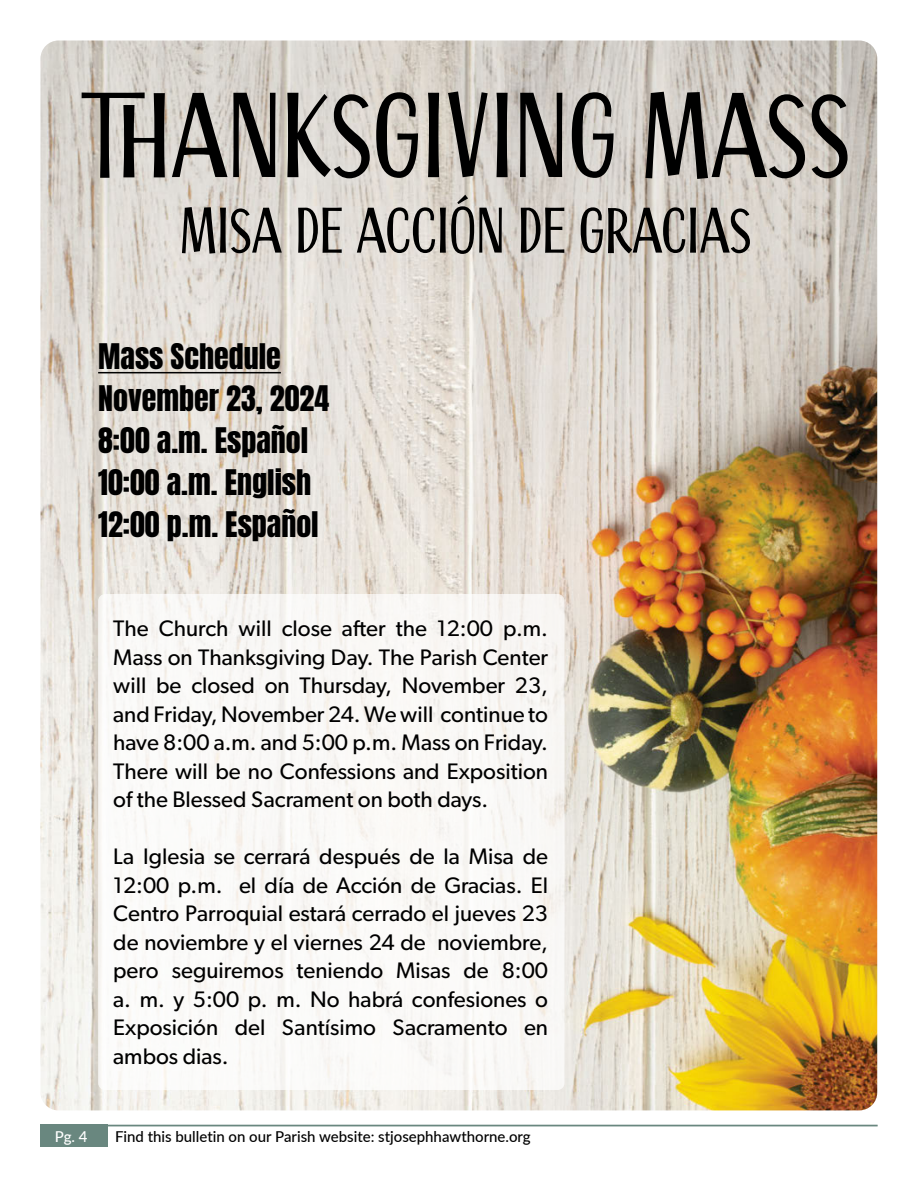
<style>
.page{position:relative;width:918px;height:1188px;background:#fff}
.page>*{position:absolute;margin:0;border:0;box-sizing:border-box;transform-origin:0 0}
.t1{font:118.05px "Scrapbooker Sans";color:#000}
.t2{font:63px "Scrapbooker Sans";letter-spacing:-.005em;color:#000}
.t3{font:30px/42px "Anton";color:#000}
.t4{font:22.5px/28.5px "Gibson";color:#000;text-align:justify}
.t5{font:500 15px "Xsxpvv Lato";color:#000}
.t6{font:500 15px "Ctdhsr Lato";color:#fff}
</style>
<div class="page">
<div style="left:40px;top:1125px;width:68px;height:22px;background:#69877f"></div>
<hr style="left:108px;top:1125px;width:770px;height:1px;background:#69877f">
<img style="left:40px;top:40px;width:837px;height:1070px">
<hr style="left:98px;top:372px;width:183px;height:1px;background:#000">
<div style="left:98px;top:594px;width:467px;height:496px;background:#faf9f7;border-radius:7px"></div>
<h1 class="t1" style="left:80px;top:65px;width:772px">THANKSGIVING MASS</h1>
<h2 class="t2" style="left:179px;top:193px;width:574px">MISA DE ACCIÓN DE GRACIAS</h2>
<h3 class="t3" style="left:98px;top:338px;width:233px">Mass Schedule<br>November 23, 2024<br>8:00 a.m. Español<br>10:00 a.m. English<br>12:00 p.m. Español</h3>
<p class="t4" style="left:113px;top:614px;width:436px">The Church will close after the 12:00 p.m.<br>Mass on Thanksgiving Day. The Parish Center will be closed on Thursday, November 23, and Friday, November 24. We will continue to have 8:00 a.m. and 5:00 p.m. Mass on Friday.<br>There will be no Confessions and Exposition of the Blessed Sacrament on both days.</p>
<p class="t4" style="left:113px;top:842px;width:436px">La Iglesia se cerrará después de la Misa de 12:00 p.m. el día de Acción de Gracias. El Centro Parroquial estará cerrado el jueves 23 de noviembre y el viernes 24 de noviembre, pero seguiremos teniendo Misas de 8:00 a. m. y 5:00 p. m. No habrá confesiones o Exposición del Santísimo Sacramento en ambos dias.</p>
<p class="t6" style="left:55px;top:1126px;width:34px">Pg. 4</p>
<p class="t5" style="left:115px;top:1126px;width:417px">Find this bulletin on our Parish website: stjosephhawthorne.org</p>
</div>
